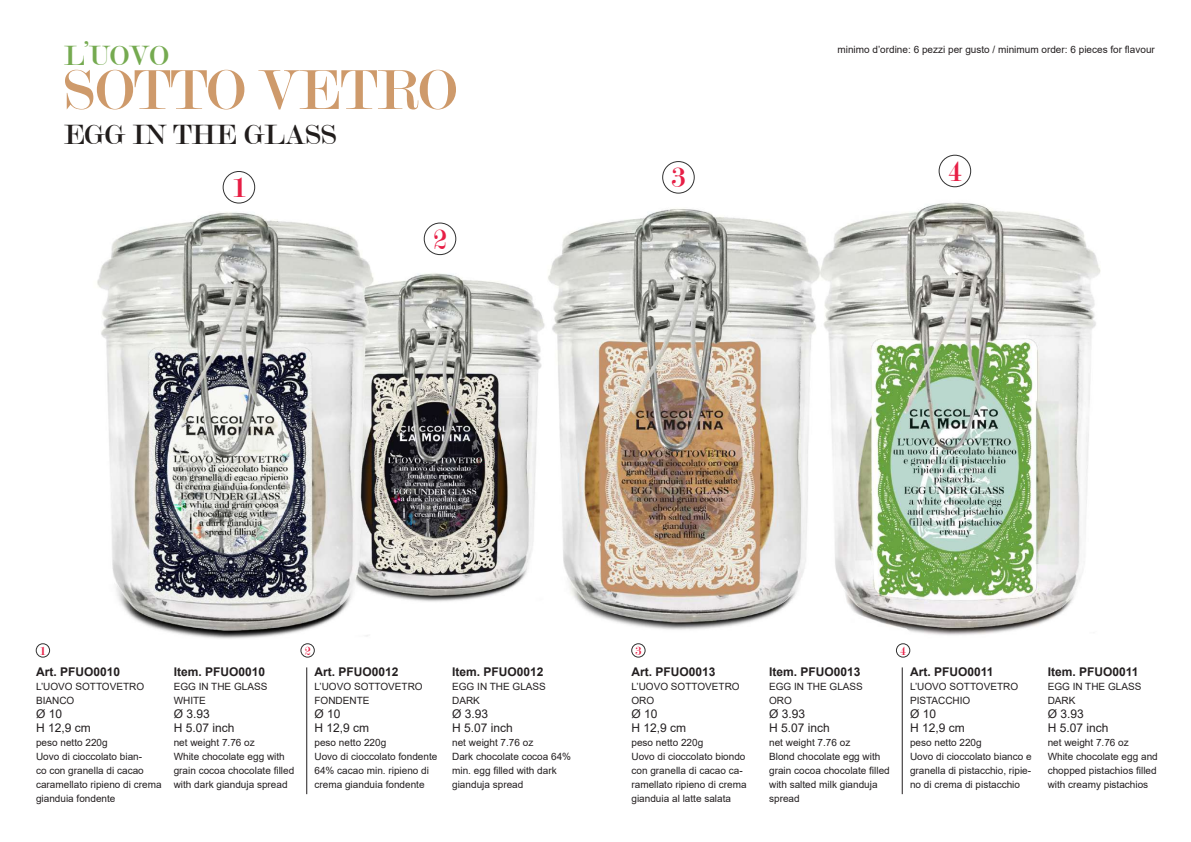
<style>
.page{position:relative;width:1191px;height:842px;background:#fff}
.page>*{position:absolute;margin:0;border:0;box-sizing:border-box;transform-origin:0 0}
.t1{font:60px "Modern";color:#ce9a6b}
.t2{font:30.4px "Modern";color:#e71e45}
.t3{font:30px "Modern";color:#211d1c}
.t4{font:30px "Modern";color:#75aa50}
.t5{font:12.9px "Modern";color:#e71e45}
.t6{font:700 12px "Arial";color:#231f20}
.t7{font:12px/14px "Arial";color:#231f20}
.t8{font:10px/14px "Arial";color:#231f20}
</style>
<div class="page">
<img style="left:97px;top:197px;width:1004px;height:442px">
<hr style="left:306px;top:667px;width:1px;height:127px;background:#231f20">
<div style="left:223px;top:171px;width:32px;height:33px;border:1px solid #313131;border-radius:50%"></div>
<div style="left:36px;top:643px;width:14px;height:14px;border:1px solid #313131;border-radius:50%"></div>
<div style="left:301px;top:643px;width:13px;height:14px;border:1px solid #313131;border-radius:50%"></div>
<div style="left:424px;top:223px;width:32px;height:32px;border:1px solid #313131;border-radius:50%"></div>
<hr style="left:901px;top:667px;width:1px;height:127px;background:#231f20">
<div style="left:631px;top:643px;width:14px;height:14px;border:1px solid #313131;border-radius:50%"></div>
<div style="left:896px;top:643px;width:14px;height:14px;border:1px solid #313131;border-radius:50%"></div>
<div style="left:662px;top:161px;width:32px;height:33px;border:1px solid #313131;border-radius:50%"></div>
<div style="left:938px;top:155px;width:33px;height:32px;border:1px solid #313131;border-radius:50%"></div>
<h3 class="t4" style="left:64px;top:40px;width:106px">L’UOVO</h3>
<h1 class="t1" style="left:64px;top:60px;width:394px">SOTTO VETRO</h1>
<h3 class="t3" style="left:64px;top:120px;width:275px">EGG IN THE GLASS</h3>
<h2 class="t2" style="left:232px;top:172px;width:15px">1</h2>
<h2 class="t2" style="left:433px;top:224px;width:15px">2</h2>
<p class="t8" style="left:837px;top:42px;width:319px">minimo d’ordine: 6 pezzi per gusto / minimum order: 6 pieces for flavour</p>
<h2 class="t2" style="left:671px;top:162px;width:15px">3</h2>
<h2 class="t2" style="left:948px;top:156px;width:15px">4</h2>
<p class="t5" style="left:40px;top:644px;width:7px">1</p>
<p class="t5" style="left:305px;top:644px;width:7px">2</p>
<p class="t6" style="left:36px;top:663px;width:86px">Art. PFUO0010</p>
<p class="t8" style="left:36px;top:680px;width:110px">L’UOVO SOTTOVETRO<br>BIANCO</p>
<p class="t7" style="left:36px;top:707px;width:56px">Ø 10<br>H 12,9 cm</p>
<p class="t8" style="left:36px;top:736px;width:127px">peso netto 220g<br>Uovo di cioccolato bian-<br>co con granella di cacao caramellato ripieno di crema gianduia fondente</p>
<p class="t6" style="left:174px;top:663px;width:93px">Item. PFUO0010</p>
<p class="t8" style="left:174px;top:680px;width:95px">EGG IN THE GLASS<br>WHITE</p>
<p class="t7" style="left:174px;top:707px;width:62px">Ø 3.93<br>H 5.07 inch</p>
<p class="t8" style="left:174px;top:736px;width:122px">net weight 7.76 oz<br>White chocolate egg with grain cocoa chocolate filled with dark gianduja spread</p>
<p class="t6" style="left:314px;top:663px;width:86px">Art. PFUO0012</p>
<p class="t8" style="left:314px;top:680px;width:110px">L’UOVO SOTTOVETRO<br>FONDENTE</p>
<p class="t7" style="left:314px;top:707px;width:56px">Ø 10<br>H 12,9 cm</p>
<p class="t8" style="left:314px;top:736px;width:124px">peso netto 220g<br>Uovo di cioccolato fondente<br>64% cacao min. ripieno di crema gianduia fondente</p>
<p class="t6" style="left:452px;top:663px;width:93px">Item. PFUO0012</p>
<p class="t8" style="left:452px;top:680px;width:95px">EGG IN THE GLASS<br>DARK</p>
<p class="t7" style="left:452px;top:707px;width:62px">Ø 3.93<br>H 5.07 inch</p>
<p class="t8" style="left:452px;top:736px;width:120px">net weight 7.76 oz<br>Dark chocolate cocoa 64% min. egg filled with dark gianduja spread</p>
<p class="t5" style="left:635px;top:644px;width:7px">3</p>
<p class="t5" style="left:900px;top:644px;width:7px">4</p>
<p class="t6" style="left:631px;top:663px;width:86px">Art. PFUO0013</p>
<p class="t8" style="left:631px;top:680px;width:110px">L’UOVO SOTTOVETRO<br>ORO</p>
<p class="t7" style="left:631px;top:707px;width:56px">Ø 10<br>H 12,9 cm</p>
<p class="t8" style="left:631px;top:736px;width:117px">peso netto 220g<br>Uovo di cioccolato biondo con granella di cacao ca&shy;ramellato ripieno di crema gianduia al latte salata</p>
<p class="t6" style="left:769px;top:663px;width:93px">Item. PFUO0013</p>
<p class="t8" style="left:769px;top:680px;width:95px">EGG IN THE GLASS<br>ORO</p>
<p class="t7" style="left:769px;top:707px;width:62px">Ø 3.93<br>H 5.07 inch</p>
<p class="t8" style="left:769px;top:736px;width:122px">net weight 7.76 oz<br>Blond chocolate egg with grain cocoa chocolate filled with salted milk gianduja spread</p>
<p class="t6" style="left:910px;top:663px;width:85px">Art. PFUO0011</p>
<p class="t8" style="left:910px;top:680px;width:110px">L’UOVO SOTTOVETRO<br>PISTACCHIO</p>
<p class="t7" style="left:910px;top:707px;width:56px">Ø 10<br>H 12,9 cm</p>
<p class="t8" style="left:910px;top:736px;width:123px">peso netto 220g<br>Uovo di cioccolato bianco e granella di pistacchio, ripie&shy;no di crema di pistacchio</p>
<p class="t6" style="left:1047px;top:663px;width:92px">Item. PFUO0011</p>
<p class="t8" style="left:1047px;top:680px;width:95px">EGG IN THE GLASS<br>DARK</p>
<p class="t7" style="left:1047px;top:707px;width:62px">Ø 3.93<br>H 5.07 inch</p>
<p class="t8" style="left:1047px;top:736px;width:112px">net weight 7.76 oz<br>White chocolate egg and chopped pistachios filled with creamy pistachios</p>
</div>
